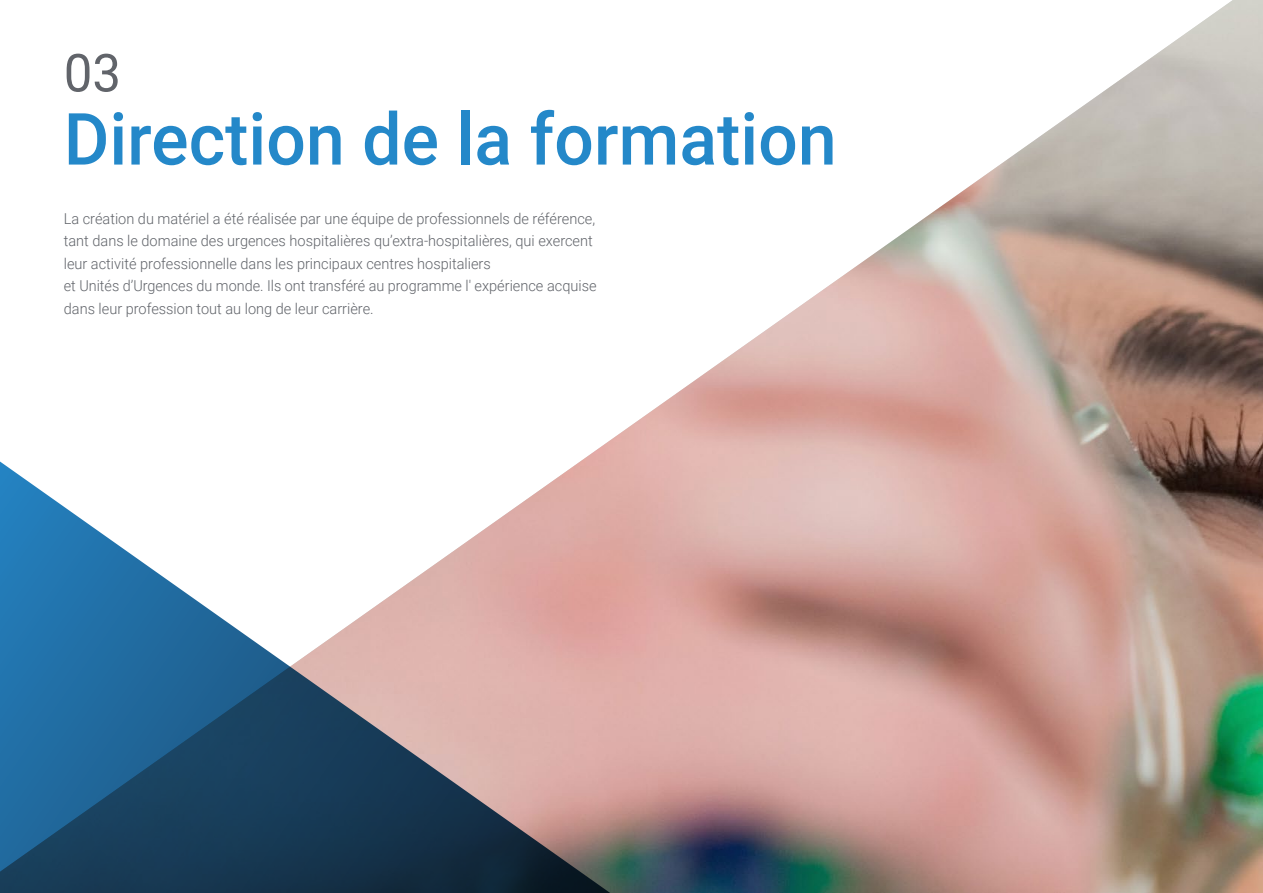
<style>
.page{position:relative;width:1263px;height:893px;background:#fff}
.page>*{position:absolute;margin:0;border:0;box-sizing:border-box;transform-origin:0 0}
.t1{font:500 72px "Roboto";color:#2488c9}
.t2{font:52.5px "Roboto";color:#61646a}
.t3{font:300 15px/22.5px "Roboto";color:#61646a}
</style>
<div class="page">
<img style="left:602px;top:0;width:661px;height:893px">
<svg style="left:0;top:446px;width:640px;height:447px"></svg>
<h2 class="t2" style="left:64px;top:36px;width:59px">03</h2>
<h1 class="t1" style="left:64px;top:89px;width:774px">Direction de la formation</h1>
<p class="t3" style="left:64px;top:207px;width:534px">La création du matériel a été réalisée par une équipe de professionnels de référence, tant dans le domaine des urgences hospitalières qu’extra-hospitalières, qui exercent leur activité professionnelle dans les principaux centres hospitaliers<br>et Unités d’Urgences du monde. Ils ont transféré au programme l' expérience acquise dans leur profession tout au long de leur carrière.</p>
</div>
